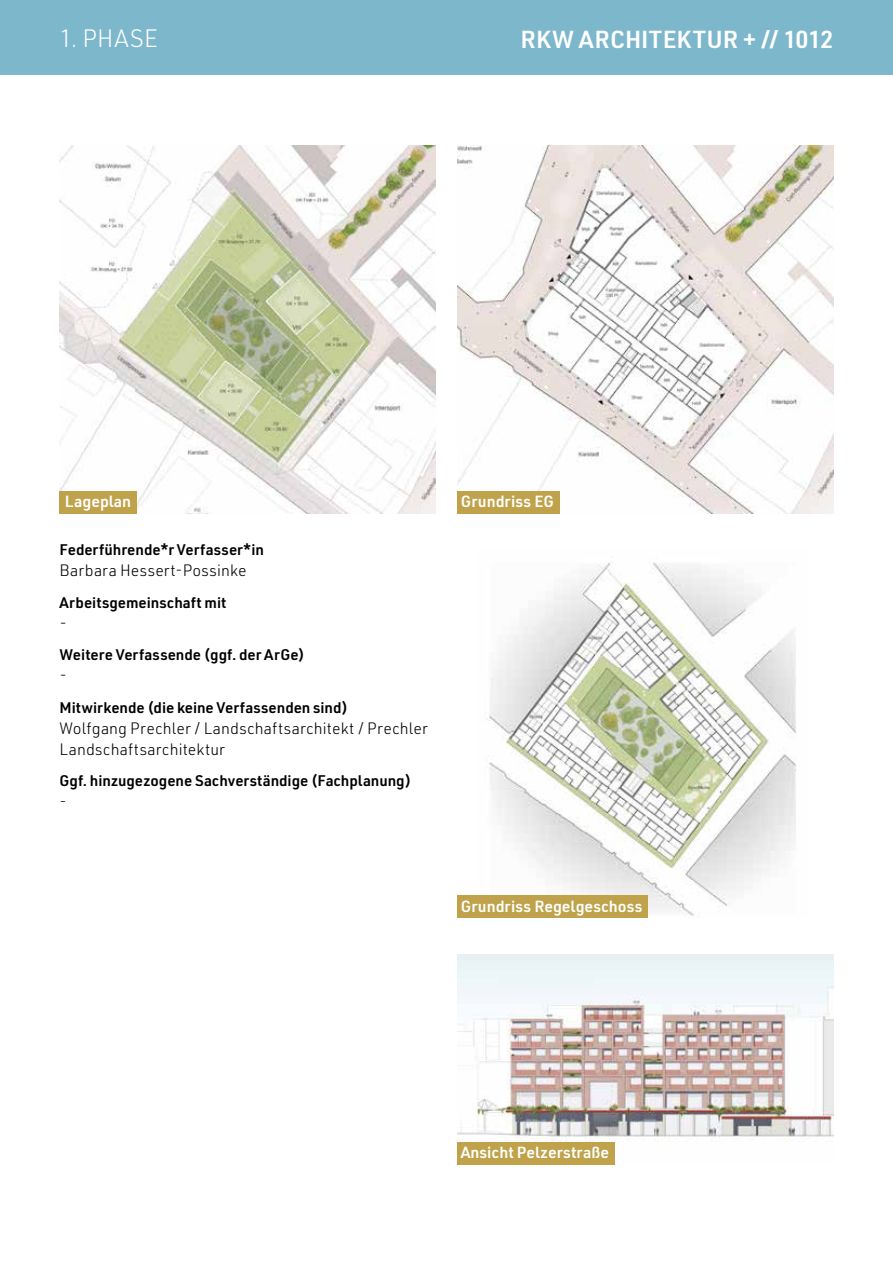
<style>
.page{position:relative;width:893px;height:1263px;background:#fff}
.page>*{position:absolute;margin:0;border:0;box-sizing:border-box;transform-origin:0 0}
.t1{font:600 24px "URWDIN";letter-spacing:.005em;color:#fff}
.t2{font:300 24px "URWDIN";letter-spacing:.025em;color:#fff}
.t3{font:300 15.75px/21px "URWDIN";letter-spacing:.015em;color:#000}
.t4{font:600 15.75px "URWDIN";color:#fff}
.t5{font:600 15px "URWDIN";color:#000}
.t6{font:300 15px "URWDIN";color:#000}
</style>
<div class="page">
<img style="left:457px;top:954px;width:376px;height:210px">
<img style="left:60px;top:146px;width:376px;height:367px">
<img style="left:457px;top:146px;width:376px;height:367px">
<img style="left:487px;top:562px;width:309px;height:354px">
<div style="left:60px;top:491px;width:77px;height:22px;background:#bfa24a"></div>
<div style="left:0;top:0;width:893px;height:74px;background:#7cb7cb"></div>
<div style="left:457px;top:895px;width:191px;height:22px;background:#bfa24a"></div>
<div style="left:457px;top:1142px;width:157px;height:22px;background:#bfa24a"></div>
<div style="left:457px;top:491px;width:102px;height:22px;background:#bfa24a"></div>
<h1 class="t2" style="left:60px;top:22px;width:100px">1. PHASE</h1>
<h1 class="t1" style="left:520px;top:23px;width:314px">RKW ARCHITEKTUR + // 1012</h1>
<p class="t4" style="left:65px;top:491px;width:68px">Lageplan</p>
<p class="t5" style="left:60px;top:540px;width:206px">Federführende*r Verfasser*in</p>
<p class="t3" style="left:60px;top:560px;width:188px">Barbara Hessert-Possinke</p>
<p class="t5" style="left:60px;top:592px;width:168px">Arbeitsgemeinschaft mit</p>
<p class="t3" style="left:60px;top:612px;width:9px">-</p>
<p class="t5" style="left:60px;top:645px;width:247px">Weitere Verfassende (ggf. der ArGe)</p>
<p class="t3" style="left:60px;top:665px;width:9px">-</p>
<p class="t5" style="left:60px;top:697px;width:290px">Mitwirkende (die keine Verfassenden sind)</p>
<p class="t3" style="left:60px;top:717px;width:370px">Wolfgang Prechler / Landschaftsarchitekt / Prechler<br>Landschaftsarchitektur</p>
<p class="t5" style="left:60px;top:771px;width:353px">Ggf. hinzugezogene Sachverständige (Fachplanung)</p>
<p class="t6" style="left:60px;top:792px;width:9px">-</p>
<p class="t4" style="left:461px;top:491px;width:94px">Grundriss EG</p>
<p class="t4" style="left:461px;top:895px;width:183px">Grundriss Regelgeschoss</p>
<p class="t4" style="left:461px;top:1142px;width:150px">Ansicht Pelzerstraße</p>
</div>
